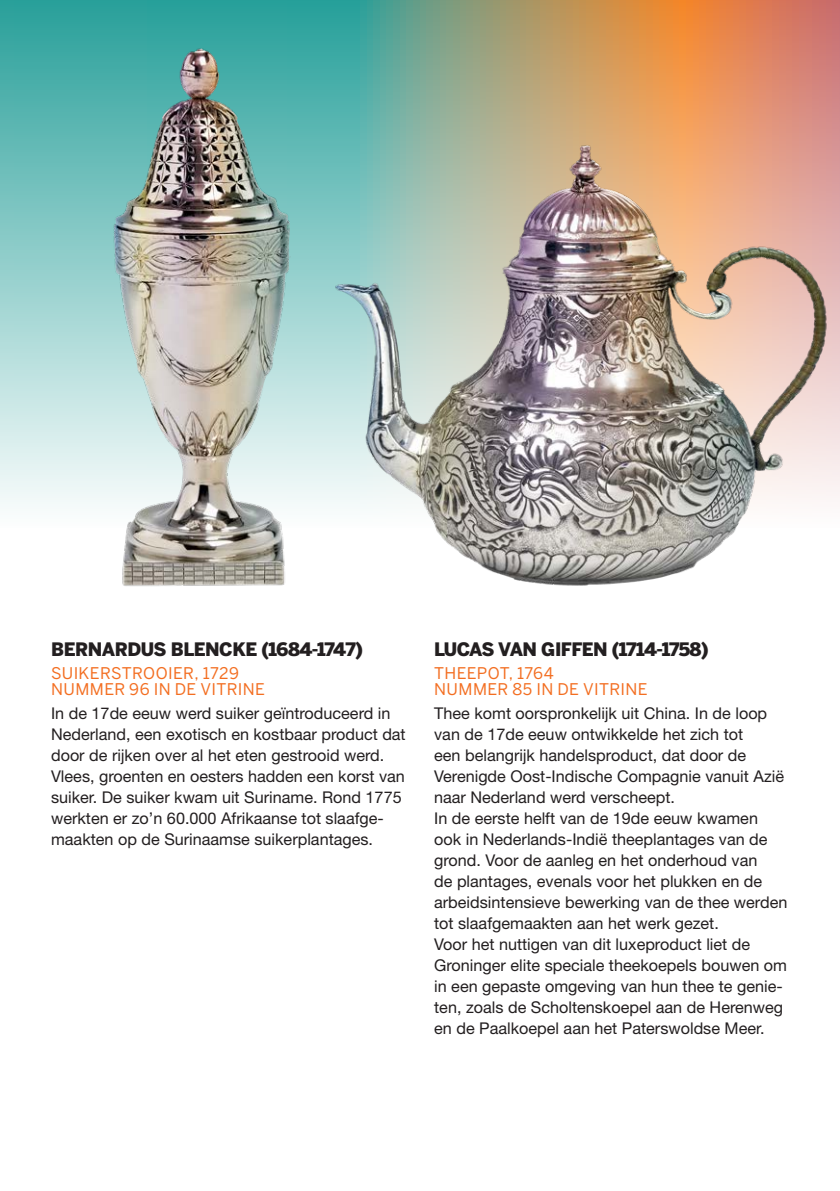
<style>
.page{position:relative;width:840px;height:1191px;background:#fff}
.page>*{position:absolute;margin:0;border:0;box-sizing:border-box;transform-origin:0 0}
.GMF_-_KOPJE{font:900 18.4px "Benton Sans";letter-spacing:-.03em;color:#231f20}
.GMF_-_Brood__NL{font:16.2px/21px "Helvetica Neue LT Pro";color:#231f20}
.GMF_-_Titel{font:16px/16.4px "Benton Sans";letter-spacing:.02em;color:#f36e21}
</style>
<div class="page">
<svg style="left:0;top:0;width:839px;height:507px;background:#a79b78"></svg>
<img style="left:12px;top:17px;width:376px;height:569px">
<img style="left:263px;top:85px;width:576px;height:501px">
<p class="GMF_-_KOPJE" style="left:51px;top:638px;width:313px">BERNARDUS BLENCKE (1684-1747)</p>
<p class="GMF_-_Titel" style="left:51px;top:664px;width:215px">SUIKERSTROOIER, 1729<br>NUMMER 96 IN DE VITRINE</p>
<p class="GMF_-_Brood__NL" style="left:51px;top:702px;width:356px">In de 17de eeuw werd suiker geïntroduceerd in Nederland, een exotisch en kostbaar product dat door de rijken over al het eten gestrooid werd.<br>Vlees, groenten en oesters hadden een korst van suiker. De suiker kwam uit Suriname. Rond 1775 werkten er zo’n 60.000 Afrikaanse tot slaafge&shy;maakten op de Surinaamse suikerplantages.</p>
<p class="GMF_-_KOPJE" style="left:434px;top:638px;width:276px">LUCAS VAN GIFFEN (1714-1758)</p>
<p class="GMF_-_Titel" style="left:434px;top:664px;width:215px">THEEPOT, 1764<br>NUMMER 85 IN DE VITRINE</p>
<p class="GMF_-_Brood__NL" style="left:434px;top:702px;width:351px">Thee komt oorspronkelijk uit China. In de loop van de 17de eeuw ontwikkelde het zich tot<br>een belangrijk handelsproduct, dat door de Verenigde Oost-Indische Compagnie vanuit Azië naar Nederland werd verscheept.</p>
<p class="GMF_-_Brood__NL" style="left:434px;top:807px;width:354px">In de eerste helft van de 19de eeuw kwamen ook in Nederlands-Indië theeplantages van de grond. Voor de aanleg en het onderhoud van<br>de plantages, evenals voor het plukken en de arbeidsintensieve bewerking van de thee werden tot slaafgemaakten aan het werk gezet.</p>
<p class="GMF_-_Brood__NL" style="left:434px;top:933px;width:354px">Voor het nuttigen van dit luxeproduct liet de Groninger elite speciale theekoepels bouwen om in een gepaste omgeving van hun thee te genie&shy;ten, zoals de Scholtenskoepel aan de Herenweg en de Paalkoepel aan het Paterswoldse Meer.</p>
</div>
